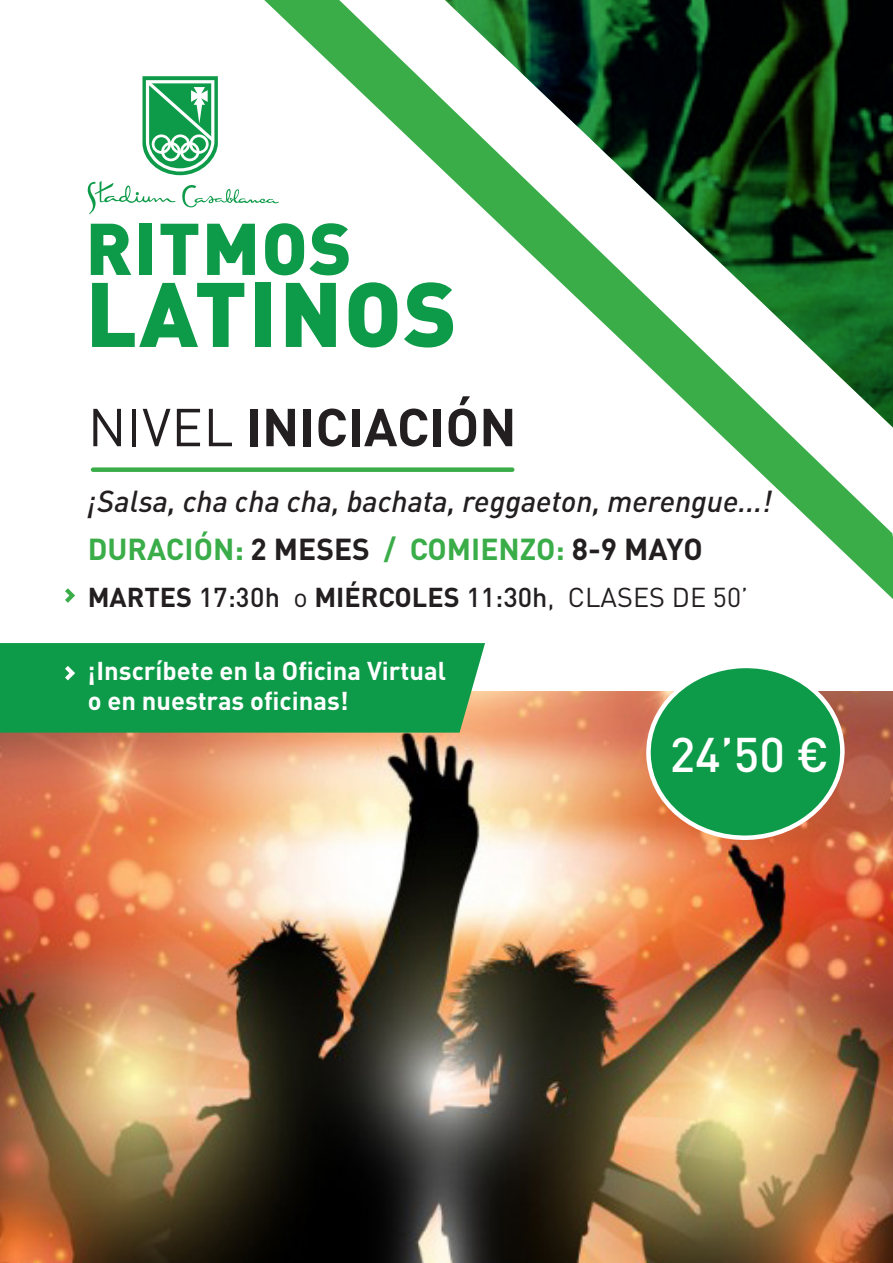
<style>
.page{position:relative;width:893px;height:1263px;background:#fff}
.page>*{position:absolute;margin:0;border:0;box-sizing:border-box;transform-origin:0 0}
.t1{font:900 90px "DIN Pro";letter-spacing:.02em;color:#0e9b49}
.t2{font:900 72px "DIN Pro";letter-spacing:.02em;color:#0e9b49}
.t3{font:700 52.5px "DIN Pro";color:#231f20}
.t4{font:500 48px "DIN Pro";color:#fff}
.t5{font:italic 500 30px "DIN Pro";color:#231f20}
.t6{font:700 30px "DIN Pro";color:#3aad49}
.t7{font:700 27px "DIN Pro";color:#231f20}
.t8{font:700 25.5px/30.6px "DIN Pro";color:#fff}
.s1{font-weight:400}
.s2{color:#231f20}
.s3{font-weight:500}
</style>
<div class="page">
<img style="left:0;top:692px;width:893px;height:571px">
<svg style="left:87px;top:181px;width:88px;height:33px"></svg>
<svg style="left:182px;top:185px;width:58px;height:22px"></svg>
<svg style="left:142px;top:76px;width:76px;height:99px"></svg>
<svg style="left:65px;top:588px;width:10px;height:15px"></svg>
<div style="left:93px;top:467px;width:419px;height:5px;background:#3aad49"></div>
<div style="left:0;top:643px;width:485px;height:90px;background:#0e9b49"></div>
<svg style="left:240px;top:0;width:653px;height:599px"></svg>
<svg style="left:646px;top:668px;width:199px;height:174px;background:#4ba160"></svg>
<p class="t2" style="left:86px;top:200px;width:268px">RITMOS</p>
<p class="t1" style="left:86px;top:253px;width:373px">LATINOS</p>
<p class="t3" style="left:88px;top:392px;width:430px"><span class="s1">NIVEL</span> INICIACIÓN</p>
<p class="t5" style="left:88px;top:478px;width:686px">¡Salsa, cha cha cha, bachata, reggaeton, merengue...!</p>
<p class="t6" style="left:88px;top:528px;width:616px">DURACIÓN: <span class="s2">2 MESES</span> / COMIENZO: <span class="s2">8-9 MAYO</span></p>
<p class="t7" style="left:88px;top:578px;width:662px">MARTES <span class="s3">17:30h</span> <span class="s1">o</span> MIÉRCOLES <span class="s3">11:30h</span><span class="s1">, CLASES DE 50’</span></p>
<p class="t8" style="left:88px;top:654px;width:360px">¡Inscríbete en la Oficina Virtual o en nuestras oficinas!</p>
<p class="t4" style="left:670px;top:722px;width:161px">24’50 €</p>
</div>
